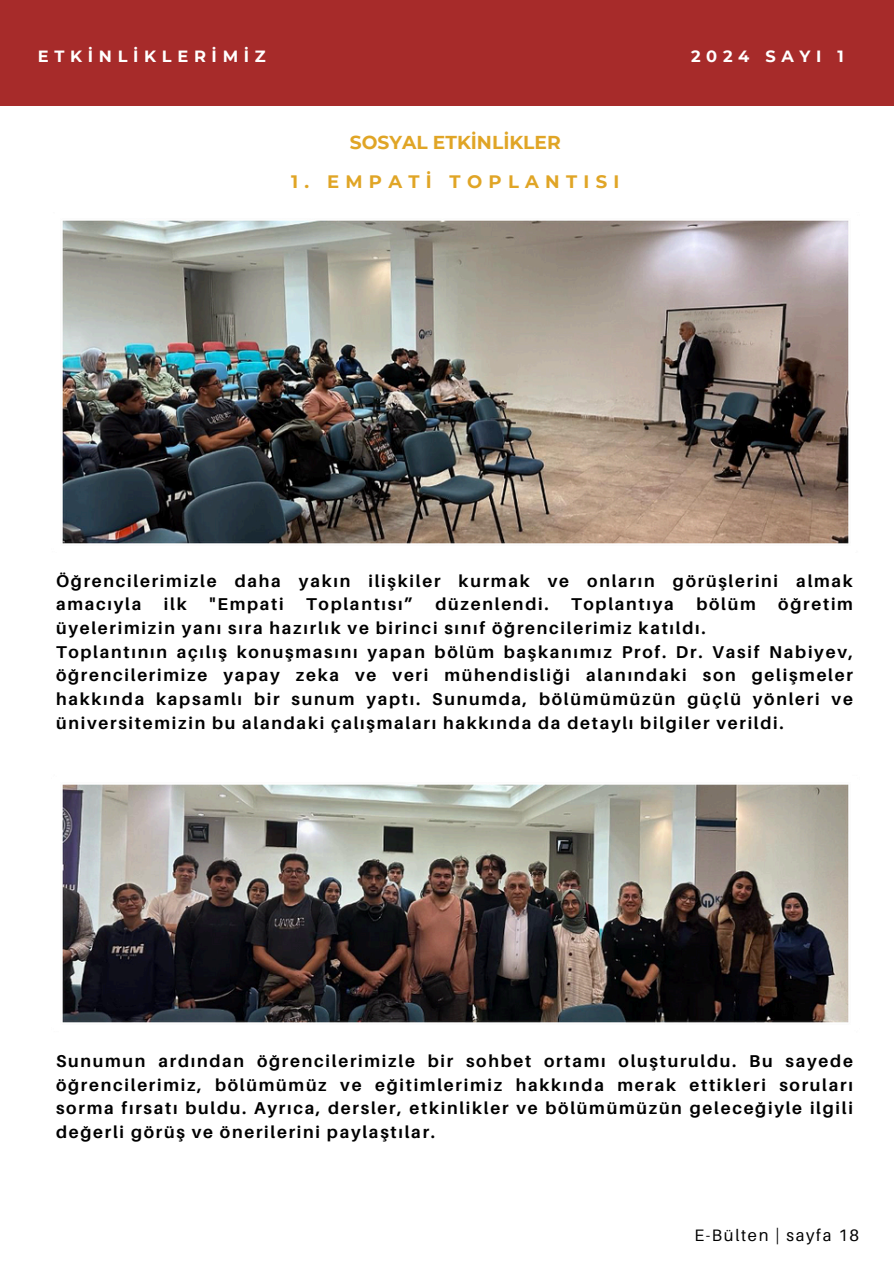
<style>
.page{position:relative;width:894px;height:1264px;background:#fff}
.page>*{position:absolute;margin:0;border:0;box-sizing:border-box;transform-origin:0 0}
.t1{font:700 18.6px "Montserrat";color:#e0a526}
.t2{font:700 18px "Montserrat";letter-spacing:.35em;color:#e0a526}
.t3{font:700 17.1px/23.7px "Aileron";letter-spacing:.1em;color:#000}
.t4{font:16.5px "Aileron";letter-spacing:.1em;color:#000}
.t5{font:700 16.2px "Montserrat";letter-spacing:.35em;color:#fff}
</style>
<div class="page">
<div style="left:0;top:0;width:893px;height:106px;background:#a72b2a"></div>
<img style="left:62px;top:220px;width:787px;height:324px">
<img style="left:62px;top:784px;width:787px;height:239px">
<p class="t5" style="left:38px;top:46px;width:229px">ETKİNLİKLERİMİZ</p>
<h1 class="t5" style="left:690px;top:46px;width:154px">2024 SAYI 1</h1>
<p class="t1" style="left:350px;top:131px;width:212px">SOSYAL ETKİNLİKLER</p>
<h2 class="t2" style="left:291px;top:170px;width:330px">1. EMPATİ TOPLANTISI</h2>
<h3 class="t3" style="left:56px;top:568px;width:798px">Öğrencilerimizle daha yakın ilişkiler kurmak ve onların görüşlerini almak amacıyla</h3>
<h3 class="t3" style="left:164px;top:592px;width:24px">ilk</h3>
<h3 class="t3" style="left:209px;top:592px;width:76px">"Empati</h3>
<h3 class="t3" style="left:306px;top:592px;width:108px">Toplantısı”</h3>
<h3 class="t3" style="left:435px;top:592px;width:115px">düzenlendi.</h3>
<h3 class="t3" style="left:571px;top:592px;width:104px">Toplantıya</h3>
<h3 class="t3" style="left:696px;top:592px;width:61px">bölüm</h3>
<h3 class="t3" style="left:778px;top:592px;width:76px">öğretim</h3>
<h3 class="t3" style="left:56px;top:616px;width:798px">üyelerimizin yanı sıra hazırlık ve birinci sınıf öğrencilerimiz katıldı.<br>Toplantının açılış konuşmasını yapan bölüm başkanımız Prof. Dr. Vasif Nabiyev, öğrencilerimize yapay zeka ve veri mühendisliği alanındaki son gelişmeler hakkında kapsamlı bir sunum yaptı. Sunumda, bölümümüzün güçlü yönleri ve üniversitemizin bu alandaki çalışmaları hakkında da detaylı bilgiler verildi.</h3>
<p class="t3" style="left:56px;top:1048px;width:798px;text-align:justify">Sunumun ardından öğrencilerimizle bir sohbet ortamı oluşturuldu. Bu sayede öğrencilerimiz, bölümümüz ve eğitimlerimiz hakkında merak ettikleri soruları sorma fırsatı buldu. Ayrıca, dersler, etkinlikler ve bölümümüzün geleceğiyle ilgili değerli görüş ve önerilerini paylaştılar.</p>
<h1 class="t4" style="left:694px;top:1224px;width:166px">E-Bülten | sayfa 18</h1>
</div>
